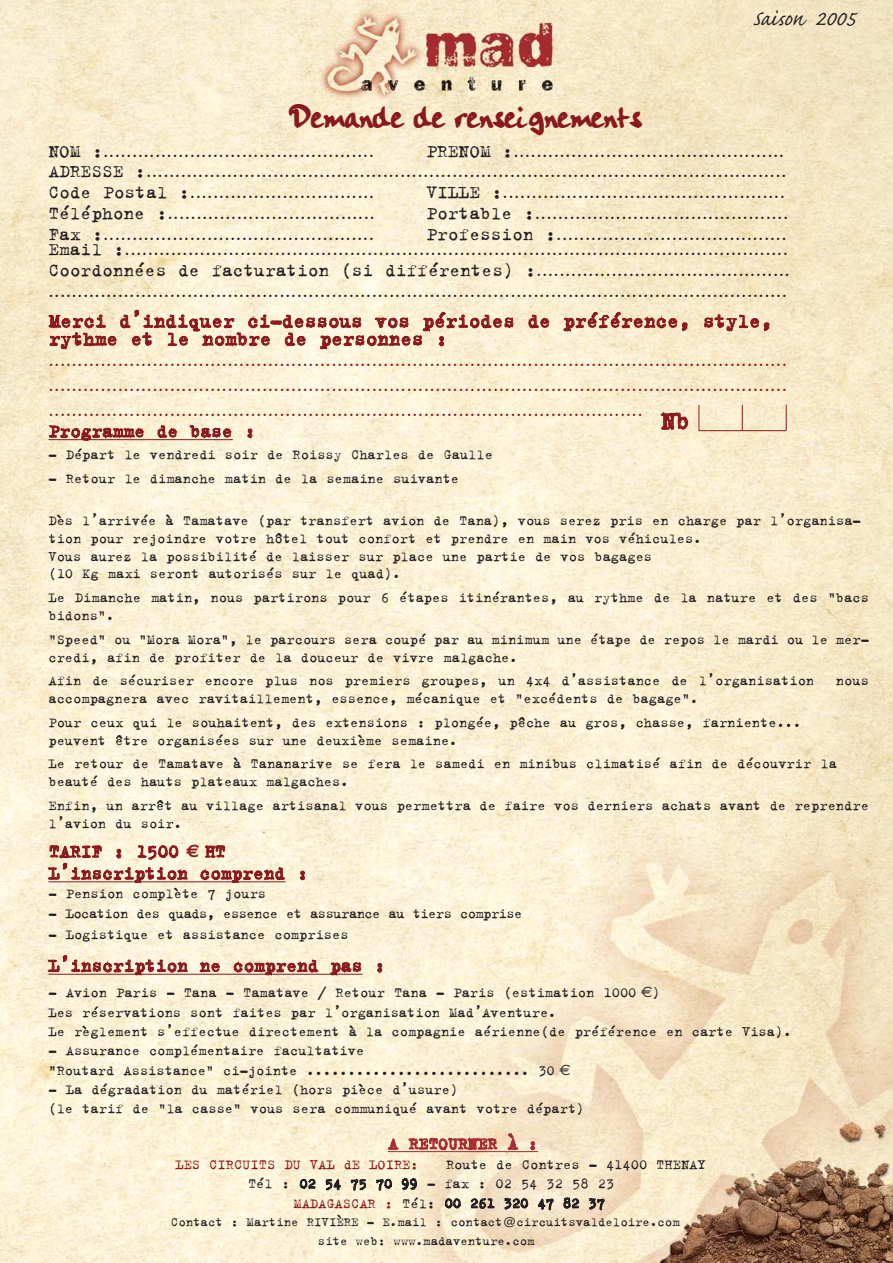
<style>
.page{position:relative;width:893px;height:1263px;background:#fff}
.page>*{position:absolute;margin:0;border:0;box-sizing:border-box;transform-origin:0 0}
.t1{font:39px "Handwriting Plain";color:#89191c}
.t2{font:27px "Caflisch Script";color:#231f20}
.t3{font:27px "Trixie";color:#89191c}
.t4{font:21px/17.9px "Trixie";color:#89191c}
.t5{font:19.5px/21.8px "Trixie";color:#89191c}
.t6{font:18px "Trixie";letter-spacing:-.005em;color:#a72c31}
.t7{font:15px/17.9px "Trixie";color:#231f20}
.t8{font:15px "Trixie";letter-spacing:-.035em;color:#231f20}
.t9{font:15px "Trixie";color:#89191c}
.t10{font:13.5px/19.5px "Trixie";color:#231f20;text-align:center}
.t11{font:10.5px/20.9px "Trixie";color:#231f20}
.t12{font:10.5px "Trixie";color:#89191c}
.s1{font-size:19.5px}
.s2{font-family:"Euro Sans";font-weight:700;font-size:18px}
.s3{font-family:"Euro Sans"}
.s4{color:#89191c}
.s5{font-family:"Helvetica"}
</style>
<div class="page">
<img style="left:0;top:0;width:893px;height:1263px">
<hr style="left:48px;top:439px;width:185px;height:1px;background:#89191c">
<hr style="left:48px;top:881px;width:237px;height:1px;background:#89191c">
<hr style="left:48px;top:974px;width:315px;height:1px;background:#89191c">
<hr style="left:388px;top:1151px;width:110px;height:1px;background:#a72c31">
<hr style="left:507px;top:1151px;width:31px;height:1px;background:#a72c31">
<hr style="left:699px;top:430px;width:87px;height:1px;background:#89191c">
<svg style="left:698px;top:405px;width:1px;height:26px"></svg>
<svg style="left:742px;top:405px;width:1px;height:25px"></svg>
<svg style="left:786px;top:405px;width:1px;height:25px"></svg>
<h2 class="t2" style="left:753px;top:9px;width:104px">Saison 2005</h2>
<h1 class="t1" style="left:287px;top:104px;width:356px">Demande de renseignements</h1>
<p class="t11" style="left:48px;top:144px;width:328px"><span class="s1">NOM :</span>...............................................</p>
<p class="t11" style="left:48px;top:144px;width:740px;text-indent:378px"><span class="s1">PRENOM :</span>...............................................<br><span class="s1">ADRESSE :</span>...............................................................................................................<br><span class="s1">Code Postal :</span>................................</p>
<p class="t11" style="left:426px;top:186px;width:360px"><span class="s1">VILLE :</span>.................................................</p>
<p class="t11" style="left:48px;top:206px;width:328px"><span class="s1">Téléphone :</span>....................................</p>
<p class="t11" style="left:426px;top:206px;width:364px"><span class="s1">Portable :</span>............................................</p>
<p class="t11" style="left:48px;top:227px;width:328px"><span class="s1">Fax :</span>...............................................</p>
<p class="t11" style="left:48px;top:230px;width:742px;line-height:14.9px;text-align:right"><span class="s1">Profession :</span>........................................<br><span class="s1">Email :</span>...................................................................................................................</p>
<p class="t11" style="left:48px;top:263px;width:743px"><span class="s1">Coordonnées de facturation (si différentes) :</span>............................................ ................................................................................................................................</p>
<h3 class="t4" style="left:49px;top:314px;width:725px">Merci d’indiquer ci-dessous vos périodes de préférence, style, rythme et le nombre de personnes :</h3>
<p class="t12" style="left:48px;top:359px;width:740px">................................................................................................................................</p>
<p class="t12" style="left:48px;top:384px;width:740px">................................................................................................................................</p>
<p class="t12" style="left:48px;top:410px;width:596px">.......................................................................................................</p>
<h3 class="t5" style="left:49px;top:422px;width:208px">Programme de base :</h3>
<p class="t7" style="left:48px;top:447px;width:446px">- Départ le vendredi soir de Roissy Charles de Gaulle</p>
<p class="t7" style="left:48px;top:471px;width:412px">- Retour le dimanche matin de la semaine suivante</p>
<p class="t7" style="left:48px;top:513px;width:814px">Dès l’arrivée à Tamatave (par transfert avion de Tana), vous serez pris en charge par l’organisa&shy;tion pour rejoindre votre hôtel tout confort et prendre en main vos véhicules.<br>Vous aurez la possibilité de laisser sur place une partie de vos bagages<br>(10 Kg maxi seront autorisés sur le quad).</p>
<p class="t7" style="left:48px;top:590px;width:822px">Le Dimanche matin, nous partirons pour 6 étapes itinérantes, au rythme de la nature et des "bacs bidons".</p>
<p class="t7" style="left:48px;top:631px;width:822px">"Speed" ou "Mora Mora", le parcours sera coupé par au minimum une étape de repos le mardi ou le mer&shy;credi, afin de profiter de la douceur de vivre malgache.</p>
<p class="t7" style="left:48px;top:673px;width:767px">Afin de sécuriser encore plus nos premiers groupes, un 4x4 d’assistance de l’organisation</p>
<p class="t7" style="left:836px;top:673px;width:34px">nous</p>
<p class="t7" style="left:48px;top:688px;width:754px;line-height:23.7px">accompagnera avec ravitaillement, essence, mécanique et "excédents de bagage".<br>Pour ceux qui le souhaitent, des extensions : plongée, pêche au gros, chasse, farniente...</p>
<p class="t7" style="left:48px;top:729px;width:790px;line-height:23.7px">peuvent être organisées sur une deuxième semaine.<br>Le retour de Tamatave à Tananarive se fera le samedi en minibus climatisé afin de découvrir la</p>
<p class="t7" style="left:48px;top:771px;width:822px;line-height:23.7px">beauté des hauts plateaux malgaches.<br>Enfin, un arrêt au village artisanal vous permettra de faire vos derniers achats avant de reprendre</p>
<p class="t7" style="left:48px;top:815px;width:135px">l’avion du soir.</p>
<h3 class="t5" style="left:49px;top:842px;width:261px">TARIF : 1500 <span class="s2">€</span> HT<br>L’inscription comprend :</h3>
<p class="t7" style="left:48px;top:886px;width:219px">- Pension complète 7 jours</p>
<p class="t8" style="left:48px;top:908px;width:476px">- Location des quads, essence et assurance au tiers comprise</p>
<p class="t7" style="left:48px;top:926px;width:302px">- Logistique et assistance comprises</p>
<h3 class="t5" style="left:49px;top:956px;width:338px">L’inscription ne comprend pas :</h3>
<p class="t7" style="left:48px;top:984px;width:745px;line-height:19.4px">- Avion Paris – Tana – Tamatave / Retour Tana - Paris (estimation 1000 <span class="s3">€</span>)<br>Les réservations sont faites par l’organisation Mad’Aventure.<br>Le règlement s’effectue directement à la compagnie aérienne(de préférence en carte Visa).</p>
<p class="t7" style="left:48px;top:1042px;width:524px;line-height:19.4px">- Assurance complémentaire facultative<br>"Routard Assistance" ci-jointe ........................... 30 <span class="s3">€</span></p>
<p class="t7" style="left:48px;top:1081px;width:538px;line-height:19.4px">- La dégradation du matériel (hors pièce d’usure)<br>(le tarif de "la casse" vous sera communiqué avant votre départ)</p>
<p class="t6" style="left:388px;top:1138px;width:151px">A RETOURNER À :</p>
<p class="t9" style="left:175px;top:1159px;width:245px">LES CIRCUITS DU VAL dE LOIRE:</p>
<p class="t7" style="left:446px;top:1156px;width:261px">Route de Contres – 41400 THENAY</p>
<p class="t7" style="left:248px;top:1176px;width:368px">Tél : 02 54 75 70 99 – fax : 02 54 32 58 23</p>
<p class="t7" style="left:293px;top:1195px;width:313px"><span class="s4">MADAGASCAR :</span> Tél: 00 261 320 47 82 37</p>
<p class="t10" style="left:171px;top:1213px;width:510px">Contact : Martine RIVIÈRE - E.mail : contact<span class="s5">@</span>circuitsvaldeloire.com site web: www.madaventure.com</p>
<h2 class="t3" style="left:661px;top:412px;width:30px">Nb</h2>
</div>
